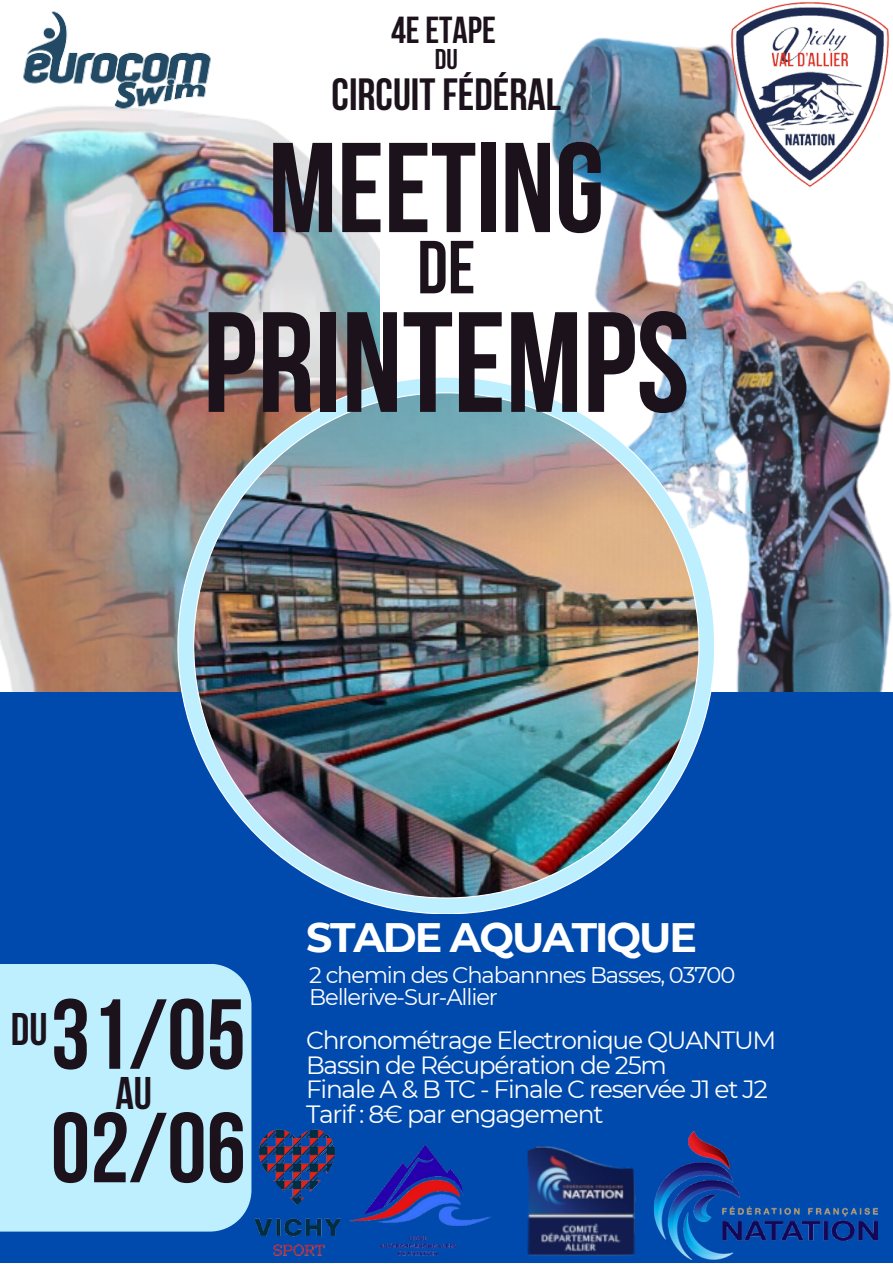
<style>
.page{position:relative;width:893px;height:1264px;background:#fff}
.page>*{position:absolute;margin:0;border:0;box-sizing:border-box;transform-origin:0 0}
.t1{font:700 142.35px "Bebas Neue";color:#1c121c}
.t2{font:700 127.35px "Bebas Neue";color:#1c121c}
.t3{font:700 99.15px "Bebas Neue";color:#1c121c}
.t4{font:700 75px "Bebas Neue";color:#1c121c}
.t5{font:700 45.45px "Bebas Neue";color:#1c121c}
.t6{font:700 45px "Bebas Neue";color:#1c121c}
.t7{font:700 41.1px "Montserrat";letter-spacing:-.05em;color:#fff}
.t8{font:700 37.5px "Bebas Neue";color:#1c121c}
.t9{font:700 28.5px "Bebas Neue";color:#1c121c}
.t10{font:24.9px "Montserrat";letter-spacing:-.05em;color:#fff}
.t11{font:22.65px/22.5px "Montserrat";letter-spacing:-.05em;color:#fff}
</style>
<div class="page">
<img style="left:551px;top:37px;width:341px;height:654px">
<div style="left:0;top:692px;width:892px;height:570px;background:#004aad"></div>
<img style="left:0;top:116px;width:379px;height:576px">
<img style="left:177px;top:376px;width:538px;height:538px">
<img style="left:715px;top:2px;width:177px;height:187px">
<img style="left:0;top:11px;width:226px;height:115px">
<img style="left:654px;top:1131px;width:223px;height:128px">
<img style="left:527px;top:1146px;width:109px;height:110px">
<img style="left:351px;top:1144px;width:140px;height:112px">
<div style="left:0;top:963px;width:251px;height:268px;background:#bdefff"></div>
<img style="left:245px;top:1125px;width:106px;height:131px">
<p class="t8" style="left:391px;top:15px;width:106px">4EETAPE</p>
<p class="t9" style="left:435px;top:48px;width:24px">DU</p>
<p class="t6" style="left:331px;top:76px;width:231px">CIRCUITFÉDÉRAL</p>
<p class="t2" style="left:268px;top:136px;width:338px">MEETING</p>
<p class="t4" style="left:417px;top:237px;width:60px">DE</p>
<p class="t1" style="left:203px;top:305px;width:488px">PRINTEMPS</p>
<p class="t3" style="left:51px;top:994px;width:196px">31/05</p>
<p class="t5" style="left:115px;top:1074px;width:38px">AU</p>
<p class="t5" style="left:11px;top:1010px;width:38px">DU</p>
<p class="t3" style="left:51px;top:1107px;width:196px">02/06</p>
<p class="t7" style="left:306px;top:911px;width:392px">STADE AQUATIQUE</p>
<p class="t11" style="left:309px;top:963px;width:427px">2 chemin des Chabannnes Basses, 03700<br>Bellerive-Sur-Allier</p>
<p class="t10" style="left:306px;top:1024px;width:472px">Chronométrage Electronique QUANTUM</p>
<p class="t10" style="left:306px;top:1049px;width:362px">Bassin de Récupération de 25m</p>
<p class="t10" style="left:306px;top:1074px;width:463px">Finale A &amp; B TC - Finale C reservée J1 et J2</p>
<p class="t10" style="left:306px;top:1098px;width:299px">Tarif : 8€ par engagement</p>
</div>
